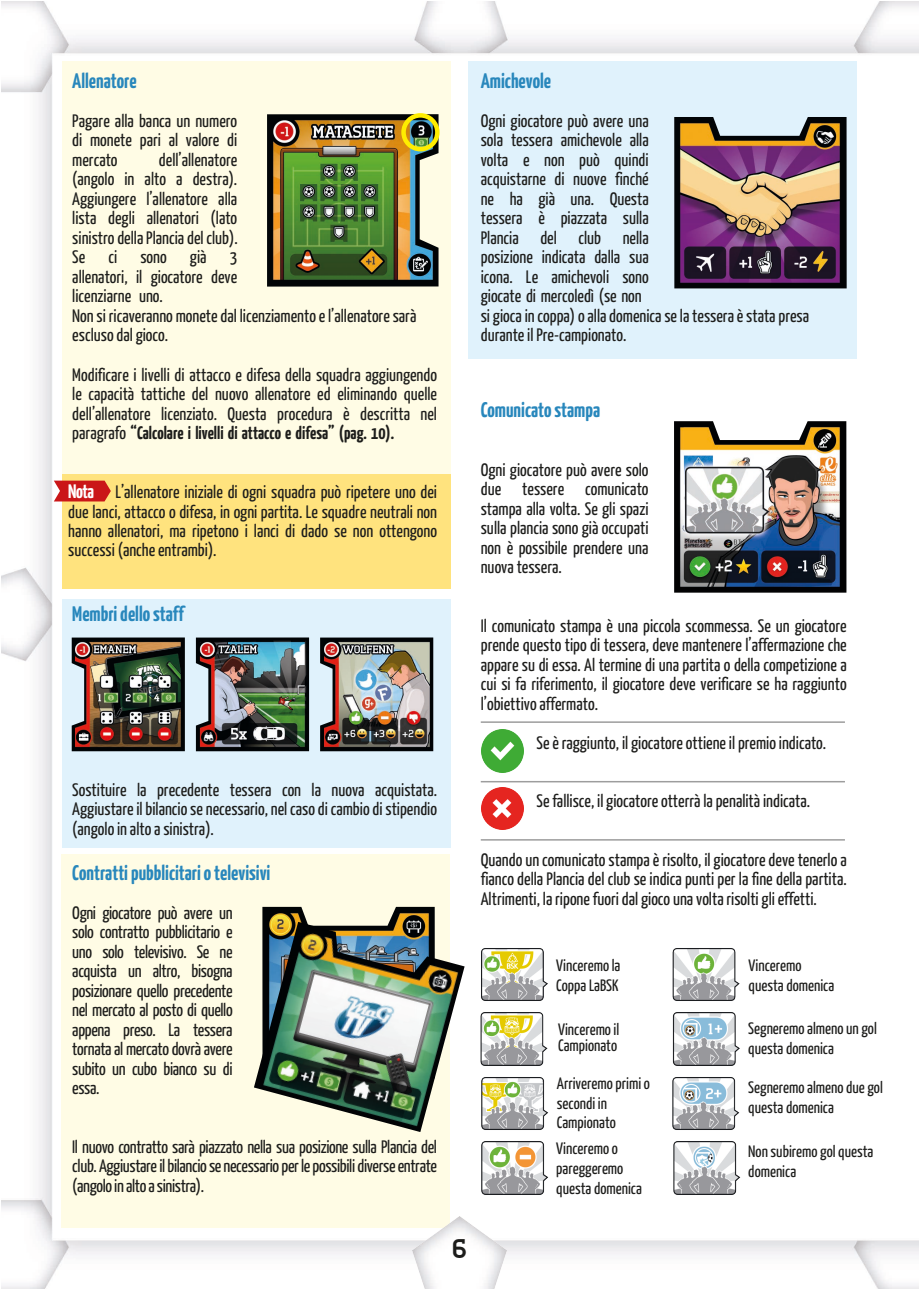
<style>
.page{position:relative;width:919px;height:1289px;background:#fff}
.page>*{position:absolute;margin:0;border:0;box-sizing:border-box;transform-origin:0 0}
.t1{font:800 27px "Tertre";color:#1d1d1b}
.t2{font:700 21px "Yanone Kaffeesatz";color:#2887bc}
.t3{font:18px/19.5px "Yanone Kaffeesatz";color:#1d1d1b;text-align:justify}
.t4{font:16.5px/19.8px "Yanone Kaffeesatz";color:#1d1d1b}
.s1{font-weight:700}
.s2{font-weight:700;font-size:19.5px;color:#fff}
</style>
<div class="page">
<img style="left:1px;top:1px;width:917px;height:1287px">
<div style="left:61px;top:854px;width:388px;height:373px;background:#fffce5"></div>
<div style="left:62px;top:62px;width:389px;height:507px;background:#fffce5"></div>
<div style="left:62px;top:599px;width:389px;height:248px;background:#e0f2fc"></div>
<div style="left:62px;top:474px;width:389px;height:114px;background:#ffe37e"></div>
<svg style="left:54px;top:480px;width:57px;height:21px"></svg>
<div style="left:468px;top:62px;width:388px;height:297px;background:#e0f2fc"></div>
<img style="left:413px;top:1216px;width:93px;height:72px">
<img style="left:262px;top:906px;width:173px;height:15px">
<img style="left:674px;top:117px;width:172px;height:171px">
<img style="left:254px;top:921px;width:210px;height:211px">
<img style="left:674px;top:421px;width:172px;height:171px">
<img style="left:320px;top:637px;width:113px;height:114px">
<img style="left:196px;top:637px;width:113px;height:114px">
<img style="left:72px;top:637px;width:113px;height:114px">
<img style="left:267px;top:114px;width:171px;height:172px">
<div style="left:401px;top:113px;width:38px;height:38px;border:4px solid #ffed00;border-radius:50%"></div>
<img style="left:481px;top:729px;width:43px;height:43px">
<img style="left:481px;top:787px;width:43px;height:42px">
<hr style="left:480px;top:721px;width:364px;height:2px;background:#9d9d9d">
<hr style="left:480px;top:781px;width:364px;height:1px;background:#9d9d9d">
<hr style="left:480px;top:839px;width:364px;height:1px;background:#9d9d9d">
<img style="left:478px;top:945px;width:75px;height:58px">
<img style="left:478px;top:1009px;width:75px;height:59px">
<img style="left:476px;top:1074px;width:74px;height:58px">
<img style="left:476px;top:1138px;width:74px;height:59px">
<img style="left:671px;top:945px;width:75px;height:58px">
<img style="left:671px;top:1009px;width:75px;height:59px">
<img style="left:671px;top:1138px;width:71px;height:59px">
<img style="left:671px;top:1074px;width:75px;height:58px">
<p class="t2" style="left:72px;top:68px;width:66px">Allenatore</p>
<p class="t3" style="left:72px;top:110px;width:166px">Pagare alla banca un numero di monete pari al valore di mercato</p>
<p class="t3" style="left:72px;top:149px;width:167px;text-indent:87px">dell’allenatore (angolo in alto a destra).<br>Aggiungere l’allenatore alla lista degli allenatori (lato sinistro della Plancia del club).</p>
<p class="t3" style="left:72px;top:247px;width:14px">Se</p>
<p class="t3" style="left:108px;top:247px;width:10px">ci</p>
<p class="t3" style="left:140px;top:247px;width:28px">sono</p>
<p class="t3" style="left:190px;top:247px;width:18px">già</p>
<p class="t3" style="left:72px;top:247px;width:345px;text-align:left;text-indent:157px">3<br>allenatori, il giocatore deve<br>licenziarne uno.<br>Non si ricaveranno monete dal licenziamento e l’allenatore sarà escluso dal gioco.</p>
<p class="t3" style="left:72px;top:364px;width:366px">Modificare i livelli di attacco e difesa della squadra aggiungendo le capacità tattiche del nuovo allenatore ed eliminando quelle dell’allenatore licenziato. Questa procedura è descritta nel paragrafo <span class="s1">“Calcolare i livelli di attacco e difesa” (pag. 10).</span></p>
<p class="t3" style="left:68px;top:482px;width:370px;line-height:19px"><span class="s2">Nota</span> L’allenatore iniziale di ogni squadra può ripetere uno dei due lanci, attacco o difesa, in ogni partita. Le squadre neutrali non hanno allenatori, ma ripetono i lanci di dado se non ottengono successi (anche entrambi).</p>
<p class="t2" style="left:72px;top:600px;width:113px">Membri dello staff</p>
<p class="t3" style="left:72px;top:779px;width:366px">Sostituire la precedente tessera con la nuova acquistata.<br>Aggiustare il bilancio se necessario, nel caso di cambio di stipendio (angolo in alto a sinistra).</p>
<p class="t2" style="left:72px;top:859px;width:199px">Contratti pubblicitari o televisivi</p>
<p class="t3" style="left:72px;top:902px;width:162px">Ogni giocatore può avere un solo contratto pubblicitario e uno solo televisivo. Se ne acquista un altro, bisogna posizionare quello precedente nel mercato al posto di quello appena preso. La tessera tornata al mercato dovrà avere subito un cubo bianco su di essa.</p>
<p class="t3" style="left:72px;top:1136px;width:366px">Il nuovo contratto sarà piazzato nella sua posizione sulla Plancia del club. Aggiustare il bilancio se necessario per le possibili diverse entrate (angolo in alto a sinistra).</p>
<p class="t2" style="left:480px;top:68px;width:72px">Amichevole</p>
<p class="t3" style="left:480px;top:110px;width:330px;text-align:left">Ogni giocatore può avere una<br>sola tessera amichevole alla<br>volta e non può quindi<br>acquistarne di nuove finché<br>ne ha già una. Questa<br>tessera è piazzata sulla<br>Plancia del club nella<br>posizione indicata dalla sua<br>icona. Le amichevoli sono<br>giocate di mercoledì (se non<br>si gioca in coppa) o alla domenica se la tessera è stata presa durante il Pre-campionato.</p>
<p class="t2" style="left:480px;top:397px;width:121px">Comunicato stampa</p>
<p class="t3" style="left:480px;top:459px;width:169px">Ogni giocatore può avere solo due tessere comunicato stampa alla volta. Se gli spazi sulla plancia sono già occupati non è possibile prendere una nuova tessera.</p>
<p class="t3" style="left:480px;top:615px;width:367px">Il comunicato stampa è una piccola scommessa. Se un giocatore prende questo tipo di tessera, deve mantenere l’affermazione che appare su di essa. Al termine di una partita o della competizione a cui si fa riferimento, il giocatore deve verificare se ha raggiunto l’obiettivo affermato.</p>
<p class="t3" style="left:536px;top:732px;width:291px">Se è raggiunto, il giocatore ottiene il premio indicato.</p>
<p class="t3" style="left:536px;top:790px;width:275px">Se fallisce, il giocatore otterrà la penalità indicata.</p>
<p class="t3" style="left:480px;top:849px;width:367px">Quando un comunicato stampa è risolto, il giocatore deve tenerlo a fianco della Plancia del club se indica punti per la fine della partita.<br>Altrimenti, la ripone fuori dal gioco una volta risolti gli effetti.</p>
<p class="t4" style="left:556px;top:954px;width:66px">Vinceremo la<br>Coppa LaBSK</p>
<p class="t4" style="left:558px;top:1020px;width:63px;line-height:16.5px">Vinceremo il<br>Campionato</p>
<p class="t4" style="left:557px;top:1072px;width:95px">Arriveremo primi o secondi in<br>Campionato</p>
<p class="t4" style="left:556px;top:1137px;width:87px">Vinceremo o pareggeremo questa domenica</p>
<p class="t4" style="left:748px;top:955px;width:87px">Vinceremo questa domenica</p>
<p class="t4" style="left:748px;top:1018px;width:130px">Segneremo almeno un gol questa domenica</p>
<p class="t4" style="left:748px;top:1076px;width:136px">Segneremo almeno due gol questa domenica</p>
<p class="t4" style="left:748px;top:1141px;width:127px">Non subiremo gol questa domenica</p>
<p class="t1" style="left:452px;top:1231px;width:16px">6</p>
</div>
